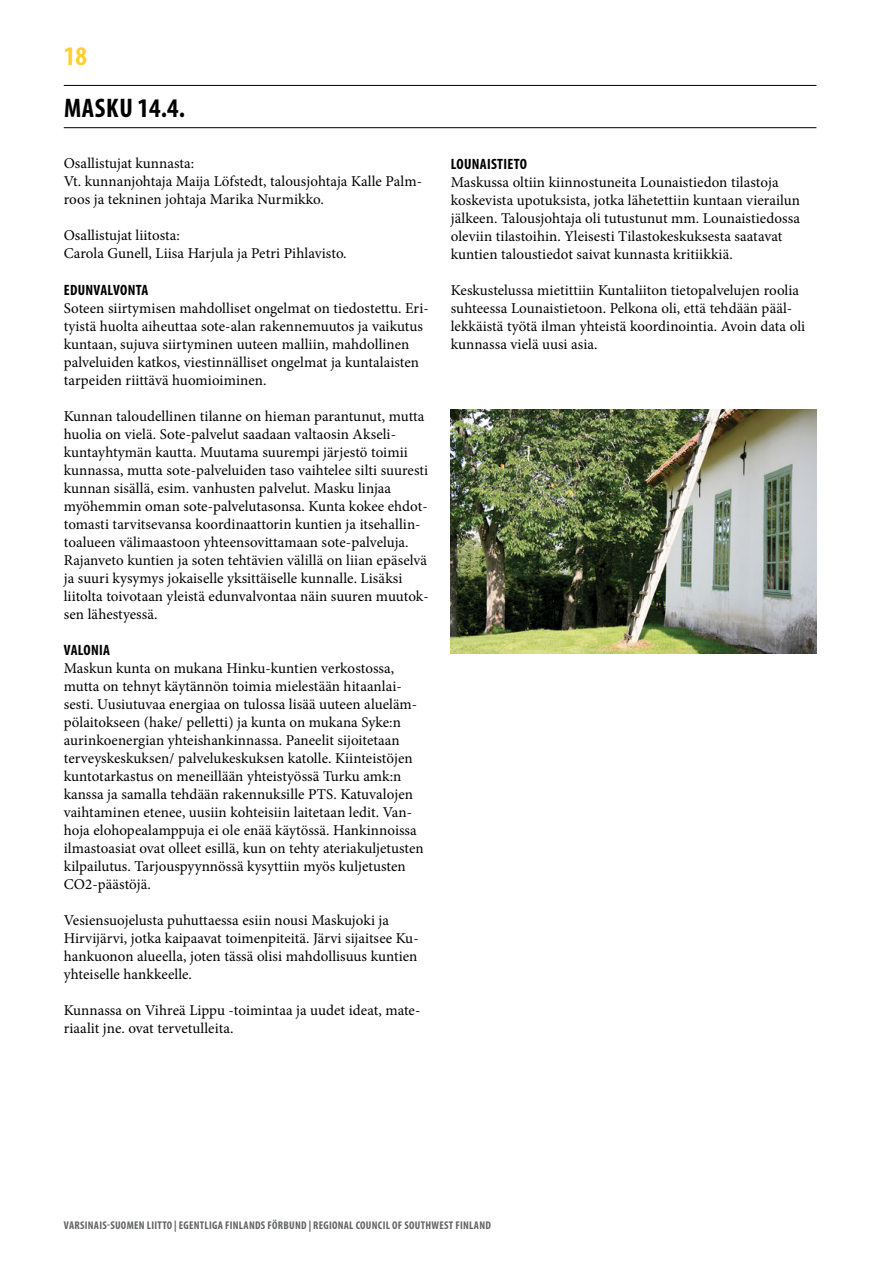
<style>
.page{position:relative;width:893px;height:1263px;background:#fff}
.page>*{position:absolute;margin:0;border:0;box-sizing:border-box;transform-origin:0 0}
.t1{font:700 condensed 27px "Myriad Pro";letter-spacing:.025em;color:#000}
.t2{font:700 condensed 27px "Myriad Pro";color:#ffcf31}
.t3{font:15px/18px "Minion Pro";letter-spacing:.005em;color:#000}
.t4{font:700 condensed 15px "Myriad Pro";letter-spacing:.02em;color:#000}
.t5{font:700 condensed 11.25px "Myriad Pro";letter-spacing:.025em;color:#636466}
</style>
<div class="page">
<hr style="left:64px;top:85px;width:752px;height:1px;background:#000">
<hr style="left:64px;top:127px;width:752px;height:1px;background:#000">
<img style="left:451px;top:410px;width:365px;height:243px">
<h1 class="t2" style="left:64px;top:39px;width:25px">18</h1>
<h1 class="t1" style="left:64px;top:91px;width:122px">MASKU 14.4.</h1>
<p class="t3" style="left:64px;top:155px;width:360px">Osallistujat kunnasta:<br>Vt. kunnanjohtaja Maija Löfstedt, talousjohtaja Kalle Palm&shy;roos ja tekninen johtaja Marika Nurmikko.</p>
<p class="t3" style="left:64px;top:227px;width:284px">Osallistujat liitosta:<br>Carola Gunell, Liisa Harjula ja Petri Pihlavisto.</p>
<p class="t4" style="left:64px;top:280px;width:86px">EDUNVALVONTA</p>
<p class="t3" style="left:64px;top:299px;width:366px">Soteen siirtymisen mahdolliset ongelmat on tiedostettu. Eri&shy;tyistä huolta aiheuttaa sote-alan rakennemuutos ja vaikutus kuntaan, sujuva siirtyminen uuteen malliin, mahdollinen palveluiden katkos, viestinnälliset ongelmat ja kuntalaisten tarpeiden riittävä huomioiminen.</p>
<p class="t3" style="left:64px;top:407px;width:367px">Kunnan taloudellinen tilanne on hieman parantunut, mutta huolia on vielä. Sote-palvelut saadaan valtaosin Akseli&shy;kuntayhtymän kautta. Muutama suurempi järjestö toimii kunnassa, mutta sote-palveluiden taso vaihtelee silti suuresti kunnan sisällä, esim. vanhusten palvelut. Masku linjaa myöhemmin oman sote-palvelutasonsa. Kunta kokee ehdot&shy;tomasti tarvitsevansa koordinaattorin kuntien ja itsehallin&shy;toalueen välimaastoon yhteensovittamaan sote-palveluja.<br>Rajanveto kuntien ja soten tehtävien välillä on liian epäselvä ja suuri kysymys jokaiselle yksittäiselle kunnalle. Lisäksi liitolta toivotaan yleistä edunvalvontaa näin suuren muutok&shy;sen lähestyessä.</p>
<p class="t4" style="left:64px;top:640px;width:48px">VALONIA</p>
<p class="t3" style="left:64px;top:659px;width:361px">Maskun kunta on mukana Hinku-kuntien verkostossa, mutta on tehnyt käytännön toimia mielestään hitaanlai&shy;sesti. Uusiutuvaa energiaa on tulossa lisää uuteen alueläm&shy;pölaitokseen (hake/ pelletti) ja kunta on mukana Syke:n aurinkoenergian yhteishankinnassa. Paneelit sijoitetaan terveyskeskuksen/ palvelukeskuksen katolle. Kiinteistöjen kuntotarkastus on meneillään yhteistyössä Turku amk:n kanssa ja samalla tehdään rakennuksille PTS. Katuvalojen vaihtaminen etenee, uusiin kohteisiin laitetaan ledit. Van&shy;hoja elohopealamppuja ei ole enää käytössä. Hankinnoissa ilmastoasiat ovat olleet esillä, kun on tehty ateriakuljetusten kilpailutus. Tarjouspyynnössä kysyttiin myös kuljetusten CO2-päästöjä.</p>
<p class="t3" style="left:64px;top:911px;width:356px">Vesiensuojelusta puhuttaessa esiin nousi Maskujoki ja Hirvijärvi, jotka kaipaavat toimenpiteitä. Järvi sijaitsee Ku&shy;hankuonon alueella, joten tässä olisi mahdollisuus kuntien yhteiselle hankkeelle.</p>
<p class="t3" style="left:64px;top:1001px;width:358px">Kunnassa on Vihreä Lippu -toimintaa ja uudet ideat, mate&shy;riaalit jne. ovat tervetulleita.</p>
<p class="t4" style="left:451px;top:154px;width:77px">LOUNAISTIETO</p>
<p class="t3" style="left:451px;top:173px;width:351px">Maskussa oltiin kiinnostuneita Lounaistiedon tilastoja koskevista upotuksista, jotka lähetettiin kuntaan vierailun jälkeen. Talousjohtaja oli tutustunut mm. Lounaistiedossa oleviin tilastoihin. Yleisesti Tilastokeskuksesta saatavat kuntien taloustiedot saivat kunnasta kritiikkiä.</p>
<p class="t3" style="left:451px;top:281px;width:356px">Keskustelussa mietittiin Kuntaliiton tietopalvelujen roolia suhteessa Lounaistietoon. Pelkona oli, että tehdään pääl&shy;lekkäistä työtä ilman yhteistä koordinointia. Avoin data oli kunnassa vielä uusi asia.</p>
<p class="t5" style="left:64px;top:1218px;width:429px">VARSINAIS-SUOMEN LIITTO | EGENTLIGA FINLANDS FÖRBUND | REGIONAL COUNCIL OF SOUTHWEST FINLAND</p>
</div>
